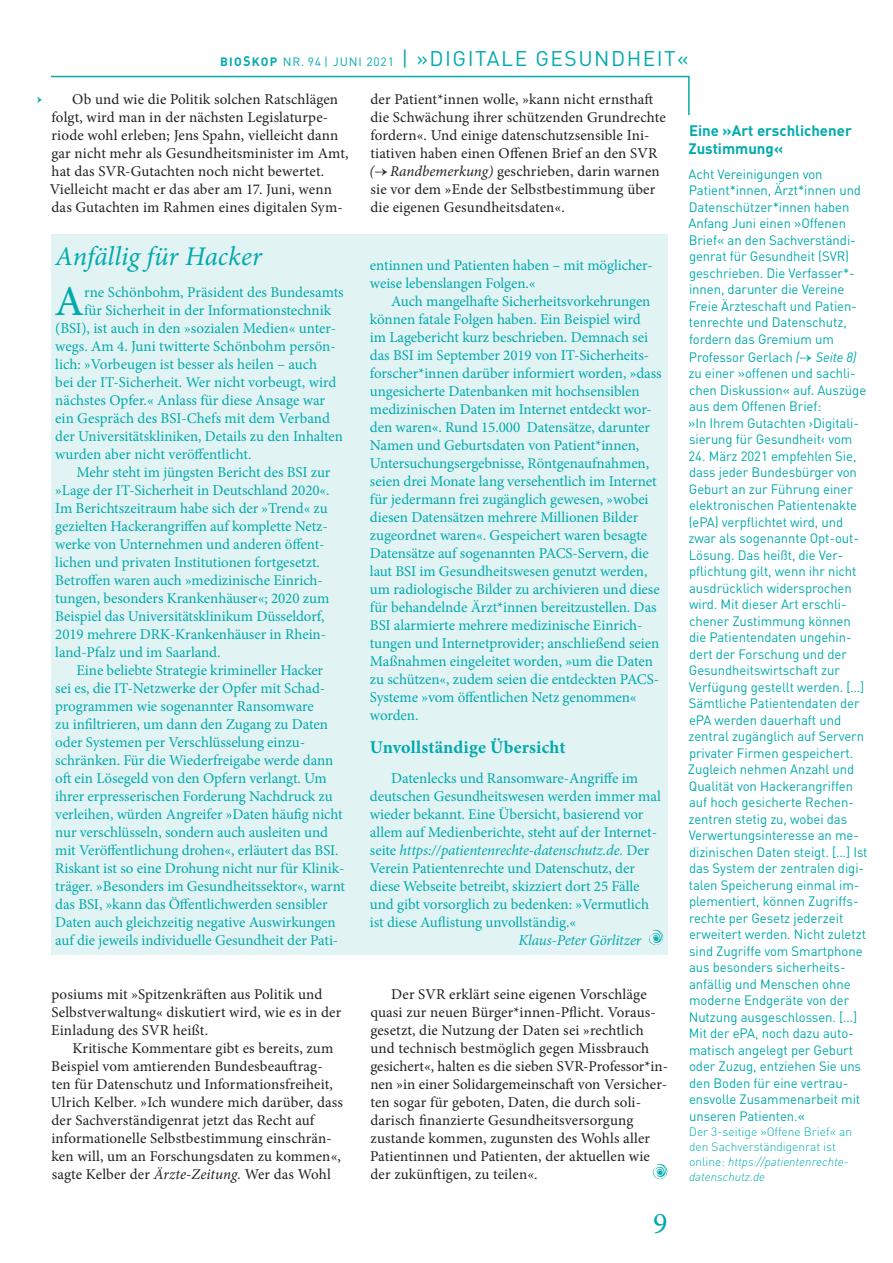
<style>
.page{position:relative;width:893px;height:1263px;background:#fff}
.page>*{position:absolute;margin:0;border:0;box-sizing:border-box;transform-origin:0 0}
.Fließ_mit_Initialien{font:500 42.75px "Minion Pro";color:#00aaad}
.t1{font:30px "Minion Pro";color:#00aaad}
.einspaltiger_Titel_z{font:italic 27px "Minion Pro";color:#00aaad}
.Rubriktitel_rechts{font:21px "DIN";letter-spacing:.07em;color:#00aaad}
.Zwischentitel_Spotli{font:700 18px "Minion Pro";letter-spacing:.01em;color:#00aaad}
.Fließ_Spotlightbox{font:15px/18px "Minion Pro";letter-spacing:-.005em;color:#00aaad}
._0_Fließtext_mit_Ein{font:15px/18px "Minion Pro";letter-spacing:.01em;color:#231f20}
.Fließ_mit_Initialien-2{font:15px "Minion Pro";color:#00aaad}
.Marg_rechts__Titel{font:700 15px/18px "DIN";color:#00aaad}
.Fließ_Spotlightbox-2{font:italic 15px "Minion Pro";letter-spacing:-.01em;color:#00aaad}
.Marg_rechts__Fließ{font:13.5px/16.5px "DIN";letter-spacing:-.005em;color:#00aaad}
.Marg_rechts__Quelle{font:300 12px/15px "DIN";color:#00aaad}
._8b_Autorin_links_vo{font:italic 12px "Minion Pro";color:#00aaad}
.s1{font-weight:700;font-size:12px}
.s2{font-weight:700;font-size:13.8px}
.s3{font-size:12px}
.s4{font-style:italic}
.s5{font-family:"DIN Pro";font-style:italic}
.s6{font-family:"Minion Pro";font-style:italic;font-size:15px}
</style>
<div class="page">
<svg style="left:51px;top:75px;width:639px;height:40px"></svg>
<img style="left:652px;top:1164px;width:16px;height:15px;border-radius:8px">
<div style="left:51px;top:234px;width:617px;height:720px;background:#e2f3f4"></div>
<img style="left:648px;top:930px;width:15px;height:15px;border-radius:8px">
<p class="Rubriktitel_rechts" style="left:220px;top:46px;width:470px"><span class="s1">BIO</span><span class="s2">S</span><span class="s1">KOP</span> <span class="s3">NR. 94 | JUNI 2021</span> | »DIGITALE GESUNDHEIT«</p>
<p class="_8b_Autorin_links_vo" style="left:37px;top:91px;width:7px">→</p>
<p class="_0_Fließtext_mit_Ein" style="left:50px;top:90px;width:300px;text-indent:22px">Ob und wie die Politik solchen Ratschlägen folgt, wird man in der nächsten Legislaturpe&shy;riode wohl erleben; Jens Spahn, vielleicht dann gar nicht mehr als Gesundheitsminister im Amt, hat das SVR-Gutachten noch nicht bewertet.<br>Vielleicht macht er das aber am 17. Juni, wenn das Gutachten im Rahmen eines digitalen Sym-</p>
<p class="einspaltiger_Titel_z" style="left:55px;top:238px;width:208px">Anfällig für Hacker</p>
<p class="Fließ_mit_Initialien" style="left:54px;top:272px;width:31px">A</p>
<p class="Fließ_mit_Initialien-2" style="left:84px;top:282px;width:261px">rne Schönbohm, Präsident des Bundesamts</p>
<p class="Fließ_mit_Initialien-2" style="left:84px;top:300px;width:249px">für Sicherheit in der Informationstechnik</p>
<p class="Fließ_mit_Initialien-2" style="left:55px;top:318px;width:282px">(BSI), ist auch in den »sozialen Medien« unter-</p>
<p class="Fließ_mit_Initialien-2" style="left:55px;top:336px;width:282px">wegs. Am 4. Juni twitterte Schönbohm persön-</p>
<p class="Fließ_mit_Initialien-2" style="left:55px;top:354px;width:263px">lich: »Vorbeugen ist besser als heilen – auch</p>
<p class="Fließ_mit_Initialien-2" style="left:55px;top:372px;width:283px">bei der IT-Sicherheit. Wer nicht vorbeugt, wird</p>
<p class="Fließ_mit_Initialien-2" style="left:55px;top:390px;width:271px">nächstes Opfer.« Anlass für diese Ansage war</p>
<p class="Fließ_mit_Initialien-2" style="left:55px;top:408px;width:276px">ein Gespräch des BSI-Chefs mit dem Verband</p>
<p class="Fließ_mit_Initialien-2" style="left:55px;top:426px;width:289px">der Universitätskliniken, Details zu den Inhalten</p>
<p class="Fließ_mit_Initialien-2" style="left:55px;top:444px;width:198px">wurden aber nicht veröffentlicht.</p>
<p class="Fließ_Spotlightbox" style="left:55px;top:463px;width:277px;text-indent:21px">Mehr steht im jüngsten Bericht des BSI zur »Lage der IT-Sicherheit in Deutschland 2020«.<br>Im Berichtszeitraum habe sich der »Trend« zu gezielten Hackerangriffen auf komplette Netz&shy;werke von Unternehmen und anderen öffent&shy;lichen und privaten Institutionen fortgesetzt.<br>Betroffen waren auch »medizinische Einrich&shy;tungen, besonders Krankenhäuser«; 2020 zum Beispiel das Universitätsklinikum Düsseldorf, 2019 mehrere DRK-Krankenhäuser in Rhein&shy;land-Pfalz und im Saarland.</p>
<p class="Fließ_Spotlightbox" style="left:55px;top:661px;width:291px;text-indent:21px">Eine beliebte Strategie krimineller Hacker<br>sei es, die IT-Netzwerke der Opfer mit Schad&shy;programmen wie sogenannter Ransomware<br>zu infiltrieren, um dann den Zugang zu Daten oder Systemen per Verschlüsselung einzu&shy;schränken. Für die Wiederfreigabe werde dann oft ein Lösegeld von den Opfern verlangt. Um ihrer erpresserischen Forderung Nachdruck zu verleihen, würden Angreifer »Daten häufig nicht nur verschlüsseln, sondern auch ausleiten und mit Veröffentlichung drohen«, erläutert das BSI.<br>Riskant ist so eine Drohung nicht nur für Klinik&shy;träger. »Besonders im Gesundheitssektor«, warnt das BSI, »kann das Öffentlichwerden sensibler Daten auch gleichzeitig negative Auswirkungen auf die jeweils individuelle Gesundheit der Pati-</p>
<p class="_0_Fließtext_mit_Ein" style="left:51px;top:985px;width:292px">posiums mit »Spitzenkräften aus Politik und<br>Selbstverwaltung« diskutiert wird, wie es in der<br>Einladung des SVR heißt.</p>
<p class="_0_Fließtext_mit_Ein" style="left:51px;top:1039px;width:294px;text-indent:22px">Kritische Kommentare gibt es bereits, zum Beispiel vom amtierenden Bundesbeauftrag&shy;ten für Datenschutz und Informationsfreiheit, Ulrich Kelber. »Ich wundere mich darüber, dass der Sachverständigenrat jetzt das Recht auf informationelle Selbstbestimmung einschrän&shy;ken will, um an Forschungsdaten zu kommen«, sagte Kelber der <span class="s4">Ärzte-Zeitung.</span> Wer das Wohl</p>
<p class="_0_Fließtext_mit_Ein" style="left:369px;top:90px;width:298px">der Patient*innen wolle, »kann nicht ernsthaft die Schwächung ihrer schützenden Grundrechte fordern«. Und einige datenschutzsensible Ini&shy;tiativen haben einen Offenen Brief an den SVR <span class="s4">(→Randbemerkung)</span> geschrieben, darin warnen sie vor dem »Ende der Selbstbestimmung über die eigenen Gesundheitsdaten«.</p>
<p class="Fließ_Spotlightbox" style="left:370px;top:256px;width:284px">entinnen und Patienten haben – mit möglicher&shy;weise lebenslangen Folgen.«</p>
<p class="Fließ_Spotlightbox" style="left:370px;top:292px;width:293px;text-indent:21px">Auch mangelhafte Sicherheitsvorkehrungen können fatale Folgen haben. Ein Beispiel wird<br>im Lagebericht kurz beschrieben. Demnach sei das BSI im September 2019 von IT-Sicherheits&shy;forscher*innen darüber informiert worden, »dass ungesicherte Datenbanken mit hochsensiblen medizinischen Daten im Internet entdeckt wor&shy;den waren«. Rund 15.000 Datensätze, darunter Namen und Geburtsdaten von Patient*innen, Untersuchungsergebnisse, Röntgenaufnahmen, seien drei Monate lang versehentlich im Internet für jedermann frei zugänglich gewesen, »wobei diesen Datensätzen mehrere Millionen Bilder zugeordnet waren«. Gespeichert waren besagte Datensätze auf sogenannten PACS-Servern, die laut BSI im Gesundheitswesen genutzt werden, um radiologische Bilder zu archivieren und diese für behandelnde Ärzt*innen bereitzustellen. Das BSI alarmierte mehrere medizinische Einrich&shy;tungen und Internetprovider; anschließend seien Maßnahmen eingeleitet worden, »um die Daten zu schützen«, zudem seien die entdeckten PACS-Systeme »vom öffentlichen Netz genommen« worden.</p>
<p class="Zwischentitel_Spotli" style="left:370px;top:735px;width:197px">Unvollständige Übersicht</p>
<p class="Fließ_Spotlightbox" style="left:370px;top:769px;width:292px;text-indent:21px">Datenlecks und Ransomware-Angriffe im deutschen Gesundheitswesen werden immer mal wieder bekannt. Eine Übersicht, basierend vor allem auf Medienberichte, steht auf der Internet&shy;seite <span class="s4">https://patientenrechte-datenschutz.de.</span> Der Verein Patientenrechte und Datenschutz, der diese Webseite betreibt, skizziert dort 25 Fälle und gibt vorsorglich zu bedenken: »Vermutlich ist diese Auflistung unvollständig.«</p>
<p class="Fließ_Spotlightbox-2" style="left:519px;top:930px;width:124px">Klaus-Peter Görlitzer</p>
<p class="_0_Fließtext_mit_Ein" style="left:370px;top:985px;width:298px;text-indent:21px">Der SVR erklärt seine eigenen Vorschläge quasi zur neuen Bürger*innen-Pflicht. Voraus&shy;gesetzt, die Nutzung der Daten sei »rechtlich und technisch bestmöglich gegen Missbrauch gesichert«, halten es die sieben SVR-Professor*in&shy;nen »in einer Solidargemeinschaft von Versicher&shy;ten sogar für geboten, Daten, die durch soli&shy;darisch finanzierte Gesundheitsversorgung zustande kommen, zugunsten des Wohls aller Patientinnen und Patienten, der aktuellen wie der zukünftigen, zu teilen«.</p>
<p class="t1" style="left:653px;top:1203px;width:16px">9</p>
<p class="Marg_rechts__Titel" style="left:688px;top:121px;width:165px">Eine »Art erschlichener<br>Zustimmung«</p>
<p class="Marg_rechts__Fließ" style="left:688px;top:165px;width:174px">Acht Vereinigungen von<br>Patient*innen, Ärzt*innen und<br>Datenschützer*innen haben<br>Anfang Juni einen »Offenen<br>Brief« an den Sachverständi&shy;genrat für Gesundheit (SVR) geschrieben. Die Verfasser*- innen, darunter die Vereine<br>Freie Ärzteschaft und Patien&shy;tenrechte und Datenschutz, fordern das Gremium um</p>
<p class="Marg_rechts__Fließ" style="left:688px;top:348px;width:179px">Professor Gerlach <span class="s5">(</span><span class="s6">→</span> <span class="s5">Seite 8) </span>zu einer »offenen und sachli&shy;chen Diskussion« auf. Auszüge aus dem Offenen Brief:</p>
<p class="Marg_rechts__Fließ" style="left:688px;top:414px;width:172px">»In Ihrem Gutachten ›Digitali&shy;sierung für Gesundheit‹ vom</p>
<p class="Marg_rechts__Fließ" style="left:688px;top:447px;width:181px">24. März 2021 empfehlen Sie, dass jeder Bundesbürger von<br>Geburt an zur Führung einer elektronischen Patientenakte (ePA) verpflichtet wird, und zwar als sogenannte Opt-out-<br>Lösung. Das heißt, die Ver&shy;pflichtung gilt, wenn ihr nicht ausdrücklich widersprochen wird. Mit dieser Art erschli&shy;chener Zustimmung können die Patientendaten ungehin&shy;dert der Forschung und der<br>Gesundheitswirtschaft zur<br>Verfügung gestellt werden. […]<br>Sämtliche Patientendaten der ePA werden dauerhaft und zentral zugänglich auf Servern privater Firmen gespeichert.<br>Zugleich nehmen Anzahl und<br>Qualität von Hackerangriffen auf hoch gesicherte Rechen&shy;zentren stetig zu, wobei das<br>Verwertungsinteresse an me&shy;dizinischen Daten steigt. […] Ist das System der zentralen digi&shy;talen Speicherung einmal im&shy;plementiert, können Zugriffs&shy;rechte per Gesetz jederzeit erweitert werden. Nicht zuletzt sind Zugriffe vom Smartphone aus besonders sicherheits&shy;anfällig und Menschen ohne moderne Endgeräte von der<br>Nutzung ausgeschlossen. […]<br>Mit der ePA, noch dazu auto&shy;matisch angelegt per Geburt oder Zuzug, entziehen Sie uns den Boden für eine vertrau&shy;ensvolle Zusammenarbeit mit unseren Patienten.«</p>
<p class="Marg_rechts__Quelle" style="left:689px;top:1124px;width:165px">Der 3-seitige »Offene Brief« an den Sachverständigenrat ist online: <span class="s5">https://patientenrechte&shy;datenschutz.de</span></p>
</div>
